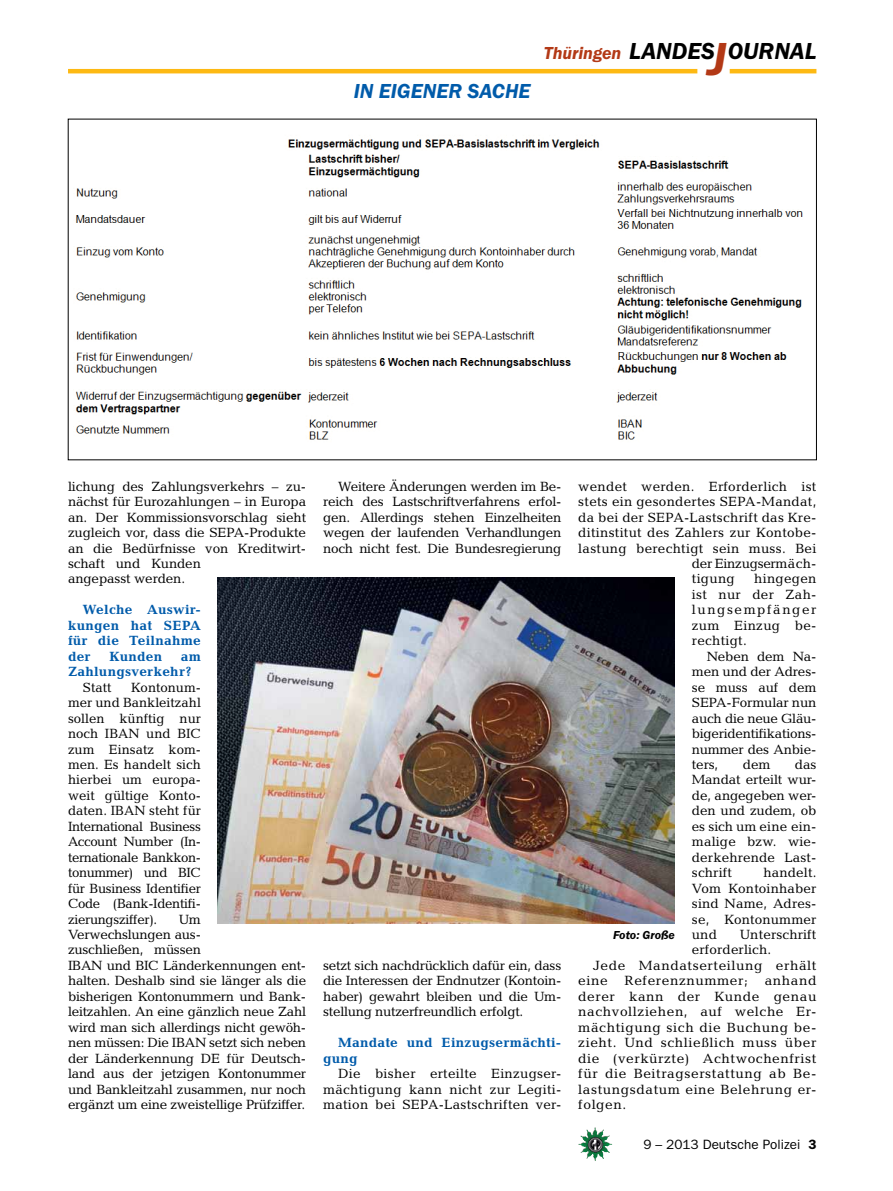
<style>
.page{position:relative;width:893px;height:1191px;background:#fff}
.page>*{position:absolute;margin:0;border:0;box-sizing:border-box;transform-origin:0 0}
.t1{font:italic 600 24px "Franklin Gothic Itc T";color:#000}
._01__RUBRIKENZEILE_o{font:italic 600 21px "Franklin Gothic Itc T";color:#005baa}
.t2{font:italic 600 18px "Franklin Gothic Itc T";color:#b33916}
._09__GRUNDTEXT___Blo{font:13.5px/15.5px "Candida";letter-spacing:-.01em;color:#000;text-align:justify}
._09__GRUNDTEXT___Blo-2{font:13.5px "Candida";letter-spacing:.02em;color:#000}
._09__GRUNDTEXT___Blo-3{font:700 13.5px/15.5px "Candida";letter-spacing:.02em;color:#005baa}
._09__GRUNDTEXT___Blo-4{font:13.5px/15.5px "Candida";letter-spacing:.01em;color:#000}
.t3{font:13.5px "Franklin Gothic";color:#000}
._12__BILDUNTERSCHRIF{font:italic 600 12px "Franklin Gothic Itc T";color:#000}
.s1{font-size:48px;color:#b33916}
.s2{font-weight:600}
</style>
<div class="page">
<img style="left:578px;top:1127px;width:17px;height:25px">
<img style="left:75px;top:139px;width:728px;height:301px">
<img style="left:218px;top:577px;width:457px;height:346px">
<hr style="left:730px;top:69px;width:86px;height:4px;background:#fdb913">
<hr style="left:68px;top:69px;width:629px;height:4px;background:#fdb913">
<p class="_01__RUBRIKENZEILE_o" style="left:354px;top:79px;width:178px">IN EIGENER SACHE</p>
<p class="t2" style="left:544px;top:42px;width:79px">Thüringen</p>
<p class="t1" style="left:629px;top:37px;width:189px">LANDES<span class="s1">J</span>OURNAL</p>
<p class="_09__GRUNDTEXT___Blo" style="left:68px;top:478px;width:240px;text-align:left">lichung des Zahlungsverkehrs – zu&shy;nächst für Eurozahlungen – in Europa an. Der Kommissionsvorschlag sieht zugleich vor, dass die SEPA-Produkte an die Bedürfnisse von Kreditwirt&shy;schaft und Kunden<br>angepasst werden.</p>
<p class="_09__GRUNDTEXT___Blo-3" style="left:68px;top:602px;width:134px;text-align:justify;text-indent:15px">Welche Auswir&shy;kungen hat SEPA für die Teilnahme der</p>
<p class="_09__GRUNDTEXT___Blo-3" style="left:109px;top:648px;width:54px">Kunden</p>
<p class="_09__GRUNDTEXT___Blo-3" style="left:68px;top:648px;width:134px;text-indent:113px">am<br>Zahlungsverkehr?</p>
<p class="_09__GRUNDTEXT___Blo" style="left:83px;top:679px;width:30px">Statt</p>
<p class="_09__GRUNDTEXT___Blo" style="left:68px;top:679px;width:134px;text-indent:63px">Kontonum&shy;mer und Bankleitzahl sollen künftig nur noch IBAN und BIC zum Einsatz kom&shy;men. Es handelt sich hierbei um europa&shy;weit gültige Konto&shy;daten. IBAN steht für International Business Account Number (In&shy;ternationale Bankkon&shy;tonummer) und BIC für Business Identifier Code (Bank-Identifi&shy;zierungsziffer).</p>
<p class="_09__GRUNDTEXT___Blo" style="left:68px;top:911px;width:240px;text-align:left;text-indent:111px">Um<br>Verwechslungen aus-<br>zuschließen, müssen<br>IBAN und BIC Länderkennungen ent&shy;halten. Deshalb sind sie länger als die bisherigen Kontonummern und Bank&shy;leitzahlen. An eine gänzlich neue Zahl wird man sich allerdings nicht gewöh&shy;nen müssen: Die IBAN setzt sich neben der Länderkennung DE für Deutsch&shy;land aus der jetzigen Kontonummer und Bankleitzahl zusammen, nur noch ergänzt um eine zweistellige Prüfziffer.</p>
<p class="_09__GRUNDTEXT___Blo" style="left:323px;top:478px;width:240px;text-indent:15px">Weitere Änderungen werden im Be&shy;reich des Lastschriftverfahrens erfol&shy;gen. Allerdings stehen Einzelheiten wegen der laufenden Verhandlungen noch nicht fest. Die Bundesregierung</p>
<p class="_09__GRUNDTEXT___Blo" style="left:323px;top:957px;width:240px">setzt sich nachdrücklich dafür ein, dass die Interessen der Endnutzer (Kontoin&shy;haber) gewahrt bleiben und die Um&shy;stellung nutzerfreundlich erfolgt.</p>
<p class="_09__GRUNDTEXT___Blo-3" style="left:323px;top:1034px;width:240px;text-indent:15px">Mandate und Einzugsermächti&shy;gung</p>
<p class="_09__GRUNDTEXT___Blo" style="left:323px;top:1065px;width:240px;text-indent:15px">Die bisher erteilte Einzugser&shy;mächtigung kann nicht zur Legiti&shy;mation bei SEPA-Lastschriften ver-</p>
<p class="_09__GRUNDTEXT___Blo-2" style="left:578px;top:478px;width:240px">wendet werden. Erforderlich ist</p>
<p class="_09__GRUNDTEXT___Blo-2" style="left:578px;top:494px;width:240px">stets ein gesondertes SEPA-Mandat,</p>
<p class="_09__GRUNDTEXT___Blo-2" style="left:578px;top:509px;width:240px">da bei der SEPA-Lastschrift das Kre-</p>
<p class="_09__GRUNDTEXT___Blo-2" style="left:578px;top:525px;width:240px">ditinstitut des Zahlers zur Kontobe-</p>
<p class="_09__GRUNDTEXT___Blo-2" style="left:578px;top:540px;width:240px">lastung berechtigt sein muss. Bei</p>
<p class="_09__GRUNDTEXT___Blo" style="left:692px;top:556px;width:126px">der Einzugsermäch-</p>
<p class="_09__GRUNDTEXT___Blo" style="left:692px;top:571px;width:44px">tigung</p>
<p class="_09__GRUNDTEXT___Blo" style="left:692px;top:571px;width:126px;text-indent:62px">hingegen ist nur der Zah&shy;lungsempfänger zum Einzug be&shy;rechtigt.</p>
<p class="_09__GRUNDTEXT___Blo" style="left:692px;top:648px;width:126px;text-indent:15px">Neben dem Na&shy;men und der Adres&shy;se muss auf dem SEPA-Formular nun auch die neue Gläu&shy;bigeridentifikations&shy;nummer des Anbie&shy;ters,</p>
<p class="_09__GRUNDTEXT___Blo" style="left:692px;top:756px;width:126px;text-indent:103px">das Mandat erteilt wur&shy;de, angegeben wer&shy;den und zudem, ob es sich um eine ein&shy;malige bzw. wie&shy;derkehrende Last&shy;schrift</p>
<p class="_09__GRUNDTEXT___Blo" style="left:743px;top:756px;width:29px">dem</p>
<p class="_09__GRUNDTEXT___Blo" style="left:692px;top:865px;width:126px;text-indent:72px">handelt.<br>Vom Kontoinhaber sind Name, Adres&shy;se, Kontonummer und</p>
<p class="_09__GRUNDTEXT___Blo-4" style="left:692px;top:926px;width:126px;text-indent:48px">Unterschrift erforderlich.</p>
<p class="_09__GRUNDTEXT___Blo" style="left:578px;top:957px;width:240px;text-indent:15px">Jede Mandatserteilung erhält eine Referenznummer; anhand derer kann der Kunde genau nachvollziehen, auf welche Er&shy;mächtigung sich die Buchung be&shy;zieht. Und schließlich muss über die (verkürzte) Achtwochenfrist für die Beitragserstattung ab Be&shy;lastungsdatum eine Belehrung er&shy;folgen.</p>
<p class="_12__BILDUNTERSCHRIF" style="left:613px;top:928px;width:63px">Foto: Große</p>
<p class="t3" style="left:643px;top:1136px;width:175px">9 – 2013 Deutsche Polizei <span class="s2">3</span></p>
</div>
